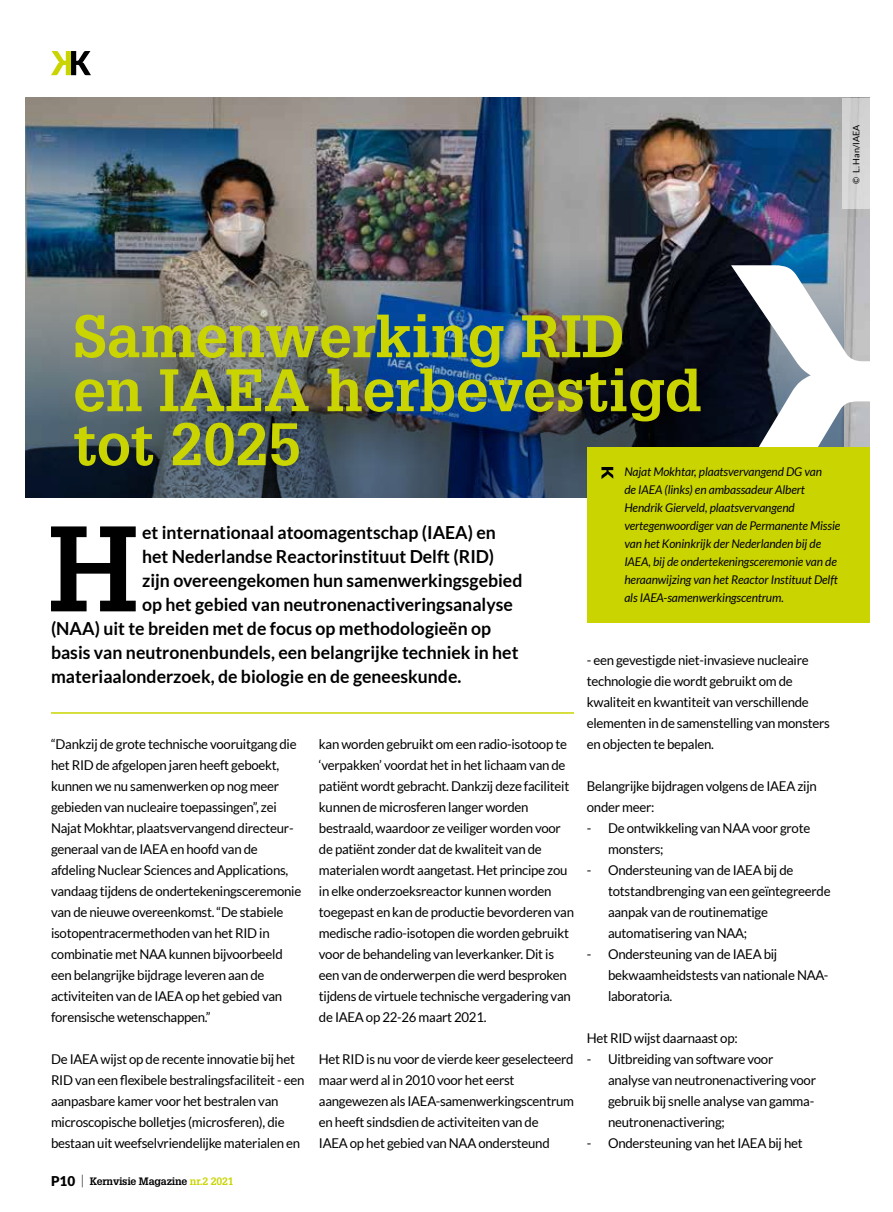
<style>
.page{position:relative;width:893px;height:1212px;background:#fff}
.page>*{position:absolute;margin:0;border:0;box-sizing:border-box;transform-origin:0 0}
.t1{font:700 118.5px "Glypha";color:#000}
.t2{font:700 58.5px/54px "Glypha";color:#cad400}
.t3{font:700 18px "Lato";color:#000}
.t4{font:13.5px/21px "Lato";letter-spacing:-.02em;color:#000}
.t5{font:italic 12px/18px "Lato";letter-spacing:-.01em;color:#000}
.t6{font:700 10.5px "Glypha";letter-spacing:-.02em;color:#000}
.t7{font:9px "Lato";color:#000}
.s1{font-family:"Lato";font-weight:900;font-size:13.5px}
.s2{font-family:"Lato";font-weight:300;font-size:13.5px}
.s3{color:#cad400}
</style>
<div class="page">
<svg style="left:51px;top:51px;width:40px;height:24px"></svg>
<img style="left:26px;top:98px;width:844px;height:167px">
<img style="left:26px;top:245px;width:818px;height:253px">
<svg style="left:726px;top:265px;width:144px;height:183px"></svg>
<hr style="left:51px;top:712px;width:523px;height:2px;background:#cad400">
<div style="left:587px;top:448px;width:283px;height:175px;background:#cad400"></div>
<svg style="left:601px;top:467px;width:12px;height:12px"></svg>
<div style="left:842px;top:98px;width:28px;height:110px;background:#d4d4d4"></div>
<p class="t7" style="left:851px;top:184px;width:61px;rotate:-90deg">© L. Han/IAEA</p>
<h2 class="t2" style="left:73px;top:308px;width:630px">Samenwerking RID en IAEA herbevestigd tot 2025</h2>
<p class="t5" style="left:624px;top:462px;width:217px">Najat Mokhtar, plaatsvervangend DG van<br>de IAEA (links) en ambassadeur Albert Hendrik Gierveld, plaatsvervangend vertegenwoordiger van de Permanente Missie van het Koninkrijk der Nederlanden bij de IAEA, bij de ondertekeningsceremonie van de heraanwijzing van het Reactor Instituut Delft als IAEA-samenwerkingscentrum.</p>
<h1 class="t1" style="left:48px;top:496px;width:92px">H</h1>
<h3 class="t3" style="left:142px;top:522px;width:355px">et internationaal atoomagentschap (IAEA) en</h3>
<h3 class="t3" style="left:142px;top:546px;width:353px">het Nederlandse Reactorinstituut Delft (RID)</h3>
<h3 class="t3" style="left:142px;top:570px;width:382px">zijn overeengekomen hun samenwerkingsgebied</h3>
<h3 class="t3" style="left:142px;top:594px;width:372px">op het gebied van neutronenactiveringsanalyse</h3>
<h3 class="t3" style="left:51px;top:618px;width:442px">(NAA) uit te breiden met de focus op methodologieën op</h3>
<h3 class="t3" style="left:51px;top:642px;width:469px">basis van neutronenbundels, een belangrijke techniek in het</h3>
<h3 class="t3" style="left:51px;top:666px;width:412px">materiaalonderzoek, de biologie en de geneeskunde.</h3>
<p class="t4" style="left:587px;top:649px;width:245px">- een gevestigde niet-invasieve nucleaire technologie die wordt gebruikt om de kwaliteit en kwantiteit van verschillende elementen in de samenstelling van monsters en objecten te bepalen.</p>
<p class="t4" style="left:587px;top:775px;width:231px">Belangrijke bijdragen volgens de IAEA zijn onder meer:</p>
<p class="t4" style="left:608px;top:817px;width:204px;text-indent:-21px">- De ontwikkeling van NAA voor grote monsters;</p>
<p class="t4" style="left:608px;top:859px;width:224px;text-indent:-21px">- Ondersteuning van de IAEA bij de totstandbrenging van een geïntegreerde aanpak van de routinematige automatisering van NAA;</p>
<p class="t4" style="left:608px;top:943px;width:222px;text-indent:-21px">- Ondersteuning van de IAEA bij bekwaamheidstests van nationale NAA&shy;laboratoria.</p>
<p class="t4" style="left:587px;top:1027px;width:152px">Het RID wijst daarnaast op:</p>
<p class="t4" style="left:608px;top:1048px;width:209px;text-indent:-21px">- Uitbreiding van software voor analyse van neutronenactivering voor gebruik bij snelle analyse van gamma&shy;neutronenactivering;</p>
<p class="t4" style="left:587px;top:1132px;width:217px">- Ondersteuning van het IAEA bij het</p>
<p class="t4" style="left:51px;top:733px;width:252px">“Dankzij de grote technische vooruitgang die het RID de afgelopen jaren heeft geboekt, kunnen we nu samenwerken op nog meer gebieden van nucleaire toepassingen”, zei Najat Mokhtar, plaatsvervangend directeur&shy;generaal van de IAEA en hoofd van de afdeling Nuclear Sciences and Applications, vandaag tijdens de ondertekeningsceremonie van de nieuwe overeenkomst. “De stabiele isotopentracermethoden van het RID in combinatie met NAA kunnen bijvoorbeeld een belangrijke bijdrage leveren aan de activiteiten van de IAEA op het gebied van forensische wetenschappen.”</p>
<p class="t4" style="left:51px;top:1048px;width:255px">De IAEA wijst op de recente innovatie bij het RID van een flexibele bestralingsfaciliteit - een aanpasbare kamer voor het bestralen van microscopische bolletjes (microsferen), die bestaan uit weefselvriendelijke materialen en</p>
<p class="t4" style="left:319px;top:733px;width:257px">kan worden gebruikt om een radio-isotoop te ‘verpakken’ voordat het in het lichaam van de patiënt wordt gebracht. Dankzij deze faciliteit kunnen de microsferen langer worden bestraald, waardoor ze veiliger worden voor de patiënt zonder dat de kwaliteit van de materialen wordt aangetast. Het principe zou in elke onderzoeksreactor kunnen worden toegepast en kan de productie bevorderen van medische radio-isotopen die worden gebruikt voor de behandeling van leverkanker. Dit is een van de onderwerpen die werd besproken tijdens de virtuele technische vergadering van de IAEA op 22-26 maart 2021.</p>
<p class="t4" style="left:319px;top:1048px;width:257px">Het RID is nu voor de vierde keer geselecteerd maar werd al in 2010 voor het eerst aangewezen als IAEA-samenwerkingscentrum en heeft sindsdien de activiteiten van de<br>IAEA op het gebied van NAA ondersteund</p>
<p class="t6" style="left:51px;top:1174px;width:184px"><span class="s1">P10</span> <span class="s2">|</span> Kernvisie Magazine <span class="s3">nr.2 2021</span></p>
</div>
